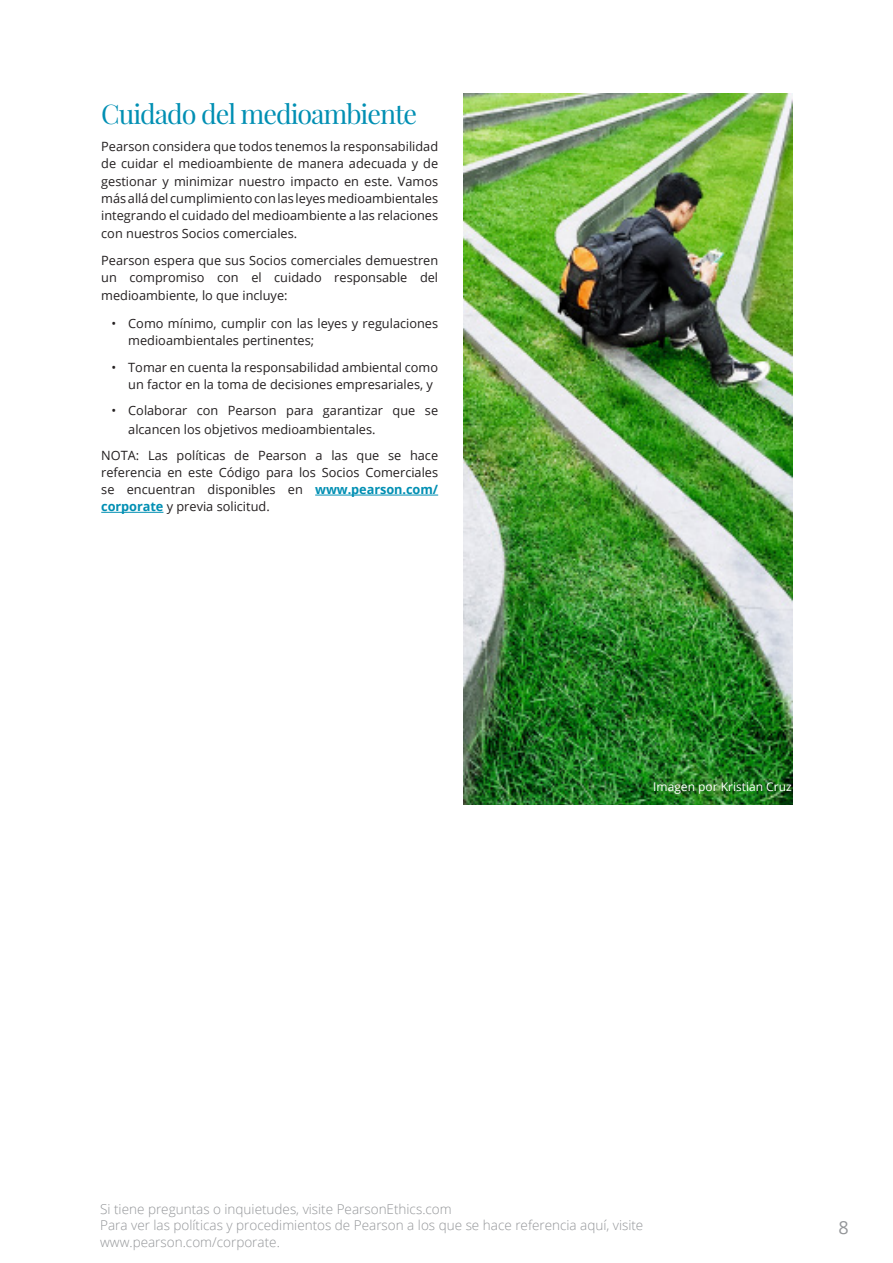
<style>
.page{position:relative;width:893px;height:1263px;background:#fff}
.page>*{position:absolute;margin:0;border:0;box-sizing:border-box;transform-origin:0 0}
.NewPearson_Text{font:27px "Playfair Display";letter-spacing:-.04em;color:#008fb3}
.t1{font:18px "Open Sans";color:#939598}
.t2{font:300 13.5px/16.2px "Open Sans";color:#939598}
.NewPearson_Text-2{font:12.75px/17.2px "Open Sans";color:#231f20;text-align:justify}
.NewPearson_Bullet{font:12.75px/17.2px "Open Sans";color:#231f20}
.Photo_Credit_White{font:12px "Open Sans";color:#fff}
.s1{font-weight:700;color:#008fb3}
</style>
<div class="page">
<hr style="left:315px;top:495px;width:123px;height:1px;background:#008fb3">
<hr style="left:101px;top:512px;width:62px;height:1px;background:#008fb3">
<img style="left:463px;top:93px;width:330px;height:712px">
<p class="NewPearson_Text" style="left:101px;top:97px;width:317px">Cuidado del medioambiente</p>
<p class="NewPearson_Text-2" style="left:101px;top:138px;width:338px">Pearson considera que todos tenemos la responsabilidad de cuidar el medioambiente de manera adecuada y de gestionar y minimizar nuestro impacto en este. Vamos más allá del cumplimiento con las leyes medioambientales integrando el cuidado del medioambiente a las relaciones con nuestros Socios comerciales.</p>
<p class="NewPearson_Text-2" style="left:101px;top:251px;width:338px">Pearson espera que sus Socios comerciales demuestren un compromiso con el cuidado responsable del medioambiente, lo que incluye:</p>
<p class="NewPearson_Bullet" style="left:128px;top:314px;width:311px;text-indent:-17px">• Como mínimo, cumplir con las leyes y regulaciones medioambientales pertinentes;</p>
<p class="NewPearson_Bullet" style="left:128px;top:358px;width:311px;text-indent:-17px">• Tomar en cuenta la responsabilidad ambiental como un factor en la toma de decisiones empresariales, y</p>
<p class="NewPearson_Bullet" style="left:128px;top:401px;width:311px;line-height:18.8px;text-indent:-17px">• Colaborar con Pearson para garantizar que se alcancen los objetivos medioambientales.</p>
<p class="NewPearson_Text-2" style="left:101px;top:446px;width:338px">NOTA: Las políticas de Pearson a las que se hace referencia en este Código para los Socios Comerciales se encuentran disponibles en <span class="s1">www.pearson.com/ corporate</span> y previa solicitud.</p>
<p class="Photo_Credit_White" style="left:653px;top:779px;width:140px">Imagen por Kristian Cruz</p>
<p class="t2" style="left:100px;top:1201px;width:545px">Si tiene preguntas o inquietudes, visite PearsonEthics.com<br>Para ver las políticas y procedimientos de Pearson a los que se hace referencia aquí, visite www.pearson.com/corporate.</p>
<h2 class="t1" style="left:838px;top:1215px;width:12px">8</h2>
</div>
